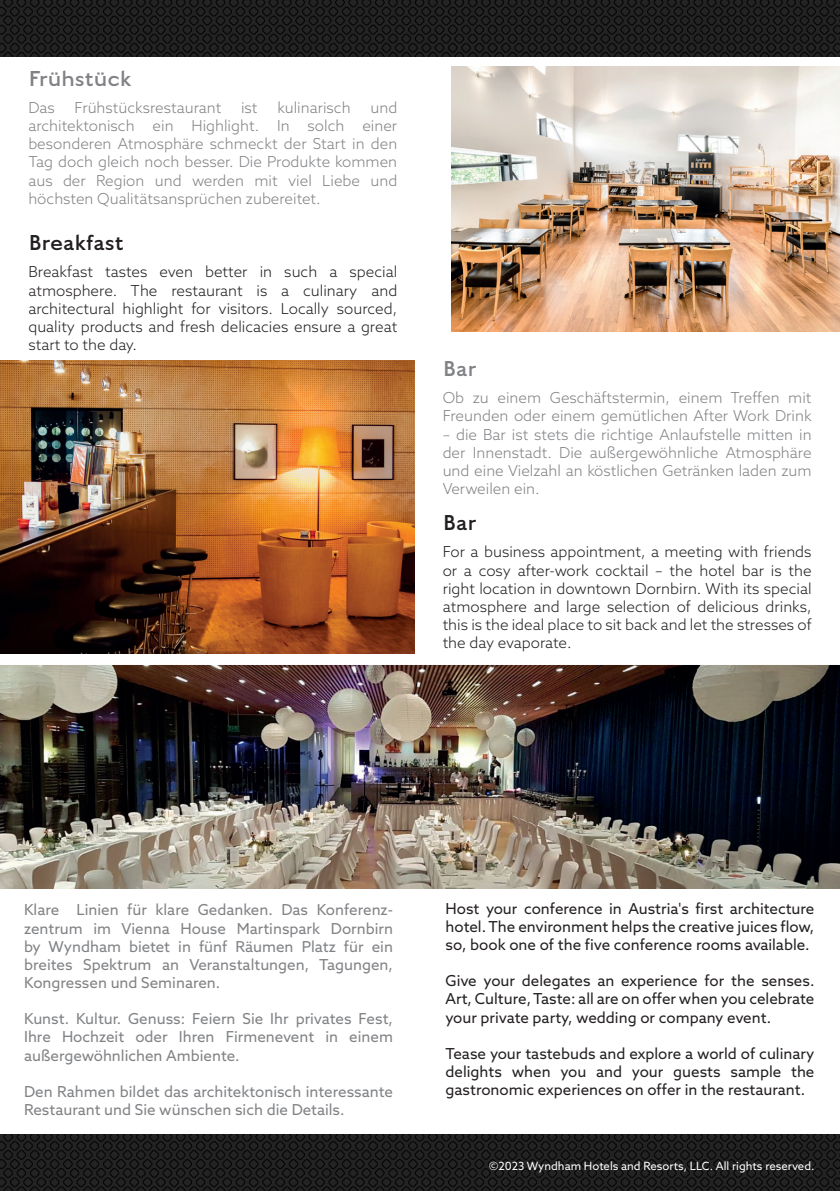
<style>
.page{position:relative;width:840px;height:1191px;background:#fff}
.page>*{position:absolute;margin:0;border:0;box-sizing:border-box;transform-origin:0 0}
.t1{font:300 24.2px "English Grotesque";color:#808285}
.t2{font:300 24.2px "English Grotesque";color:#231f20}
.t3{font:300 15.2px/18.2px "Azo Sans";color:#808285;text-align:justify}
.t4{font:300 15.2px/18.2px "Azo Sans";color:#231f20;text-align:justify}
.t5{font:15.2px/18.2px "Azo Sans";color:#231f20;text-align:justify}
.t6{font:15.2px/18.2px "Azo Sans";color:#808285;text-align:justify}
.t7{font:11.4px "Azo Sans";color:#fff}
</style>
<div class="page">
<img style="left:0;top:0;width:839px;height:56px">
<img style="left:0;top:1134px;width:839px;height:57px">
<img style="left:451px;top:66px;width:388px;height:266px">
<img style="left:0;top:360px;width:414px;height:293px">
<img style="left:0;top:665px;width:839px;height:224px">
<h1 class="t1" style="left:28px;top:64px;width:104px">Frühstück</h1>
<p class="t3" style="left:28px;top:98px;width:28px">Das</p>
<p class="t3" style="left:75px;top:98px;width:148px">Frühstücksrestaurant</p>
<p class="t3" style="left:241px;top:98px;width:18px">ist</p>
<p class="t3" style="left:277px;top:98px;width:75px">kulinarisch</p>
<p class="t3" style="left:28px;top:98px;width:370px;text-indent:342px">und architektonisch ein Highlight. In solch einer besonderen Atmosphäre schmeckt der Start in den Tag doch gleich noch besser. Die Produkte kommen aus der Region und werden mit viel Liebe und höchsten Qualitätsansprüchen zubereitet.</p>
<h1 class="t2" style="left:28px;top:228px;width:97px">Breakfast</h1>
<p class="t4" style="left:28px;top:263px;width:370px">Breakfast tastes even better in such a special atmosphere. The restaurant is a culinary and architectural highlight for visitors. Locally sourced, quality products and fresh delicacies ensure a great start to the day.</p>
<h1 class="t1" style="left:442px;top:354px;width:35px">Bar</h1>
<p class="t3" style="left:442px;top:388px;width:370px">Ob zu einem Geschäftstermin, einem Treffen mit<br>Freunden oder einem gemütlichen After Work Drink</p>
<p class="t3" style="left:442px;top:425px;width:370px">– die Bar ist stets die richtige Anlaufstelle mitten in der Innenstadt. Die außergewöhnliche Atmosphäre und eine Vielzahl an köstlichen Getränken laden zum Verweilen ein.</p>
<h1 class="t2" style="left:442px;top:508px;width:35px">Bar</h1>
<p class="t4" style="left:442px;top:543px;width:370px">For a business appointment, a meeting with friends or a cosy after-work cocktail – the hotel bar is the right location in downtown Dornbirn. With its special atmosphere and large selection of delicious drinks, this is the ideal place to sit back and let the stresses of the day evaporate.</p>
<p class="t6" style="left:24px;top:900px;width:370px">Klare Linien für klare Gedanken. Das Konferenz&shy;zentrum im Vienna House Martinspark Dornbirn by Wyndham bietet in fünf Räumen Platz für ein breites Spektrum an Veranstaltungen, Tagungen, Kongressen und Seminaren.</p>
<p class="t6" style="left:24px;top:1009px;width:370px">Kunst. Kultur. Genuss: Feiern Sie Ihr privates Fest, Ihre Hochzeit oder Ihren Firmenevent in einem außergewöhnlichen Ambiente.</p>
<p class="t6" style="left:24px;top:1082px;width:370px">Den Rahmen bildet das architektonisch interessante<br>Restaurant und Sie wünschen sich die Details.</p>
<p class="t5" style="left:445px;top:899px;width:370px">Host your conference in Austria's first architecture hotel. The environment helps the creative juices flow, so, book one of the five conference rooms available.</p>
<p class="t5" style="left:445px;top:971px;width:370px">Give your delegates an experience for the senses.<br>Art, Culture, Taste: all are on offer when you celebrate your private party, wedding or company event.</p>
<p class="t5" style="left:445px;top:1044px;width:370px">Tease your tastebuds and explore a world of culinary delights when you and your guests sample the gastronomic experiences on offer in the restaurant.</p>
<p class="t7" style="left:489px;top:1158px;width:326px">©2023 Wyndham Hotels and Resorts, LLC. All rights reserved.</p>
</div>
